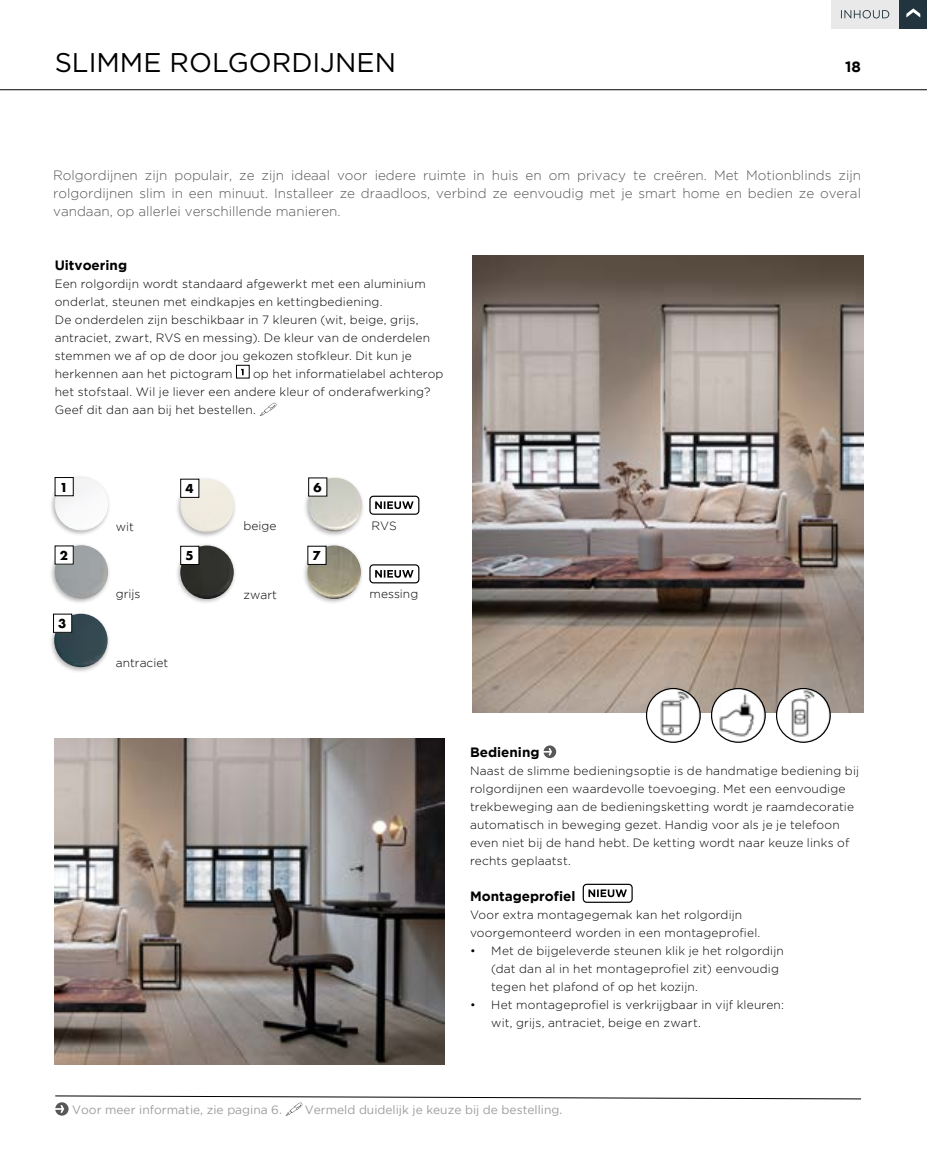
<style>
.page{position:relative;width:927px;height:1149px;background:#fff}
.page>*{position:absolute;margin:0;border:0;box-sizing:border-box;transform-origin:0 0}
.t1{font:27px "Gotham";color:#000}
.t2{font:700 15px "Gotham";color:#000}
.t3{font:300 13.5px/18px "Gotham";color:#575756;text-align:justify}
.t4{font:700 13.5px "Gotham";color:#000}
.t5{font:300 12px/18px "Gotham";letter-spacing:.015em;color:#000}
.t6{font:12px "Gotham";color:#9d9d9c}
.t7{font:300 12px "Gotham";color:#000}
.t8{font:700 12px "Futura";color:#000}
</style>
<div class="page">
<hr style="left:0;top:89px;width:927px;height:1px;background:#000">
<svg style="left:55px;top:1095px;width:807px;height:20px"></svg>
<div style="left:50px;top:475px;width:61px;height:61px;background:#000;opacity:.3"></div>
<img style="left:55px;top:477px;width:53px;height:53px;border-radius:27px">
<div style="left:175px;top:476px;width:62px;height:62px;background:#000;opacity:.3"></div>
<img style="left:180px;top:478px;width:54px;height:54px;border-radius:27px">
<div style="left:50px;top:543px;width:61px;height:61px;background:#000;opacity:.3"></div>
<img style="left:55px;top:545px;width:53px;height:53px;border-radius:27px">
<div style="left:49px;top:611px;width:62px;height:62px;background:#000;opacity:.3"></div>
<img style="left:54px;top:613px;width:54px;height:54px;border-radius:27px">
<div style="left:175px;top:543px;width:62px;height:61px;background:#000;opacity:.3"></div>
<img style="left:180px;top:545px;width:54px;height:54px;border-radius:27px">
<div style="left:302px;top:543px;width:62px;height:61px;background:#000;opacity:.3"></div>
<img style="left:307px;top:545px;width:54px;height:53px;border-radius:27px">
<div style="left:236px;top:365px;width:13px;height:13px;border:1px solid #000"></div>
<svg style="left:241px;top:369px;width:3px;height:6px"></svg>
<svg style="left:260px;top:402px;width:16px;height:14px"></svg>
<svg style="left:544px;top:745px;width:12px;height:12px"></svg>
<img style="left:472px;top:255px;width:392px;height:456px">
<div style="left:55px;top:477px;width:18px;height:18px;background:#fff"></div>
<div style="left:55px;top:477px;width:19px;height:19px;border:1px solid #000"></div>
<svg style="left:180px;top:478px;width:41px;height:53px;background:#e8e4da"></svg>
<div style="left:181px;top:479px;width:18px;height:18px;background:#fff"></div>
<div style="left:55px;top:545px;width:18px;height:19px;background:#fff"></div>
<div style="left:54px;top:614px;width:18px;height:18px;background:#fff"></div>
<div style="left:181px;top:546px;width:18px;height:18px;background:#fff"></div>
<img style="left:55px;top:738px;width:389px;height:325px">
<img style="left:646px;top:688px;width:54px;height:54px;border-radius:27px">
<div style="left:646px;top:687px;width:55px;height:55px;border:1px solid #000;border-radius:50%"></div>
<img style="left:776px;top:688px;width:54px;height:54px;border-radius:27px">
<div style="left:776px;top:687px;width:55px;height:55px;border:1px solid #000;border-radius:50%"></div>
<img style="left:711px;top:688px;width:54px;height:54px;border-radius:27px">
<div style="left:711px;top:687px;width:55px;height:55px;border:1px solid #000;border-radius:50%"></div>
<div style="left:303px;top:475px;width:62px;height:62px;background:#000;opacity:.3"></div>
<img style="left:308px;top:477px;width:54px;height:54px;border-radius:27px">
<div style="left:309px;top:478px;width:18px;height:18px;background:#fff"></div>
<div style="left:308px;top:546px;width:18px;height:18px;background:#fff"></div>
<div style="left:369px;top:495px;width:50px;height:19px;border:1px solid #000;border-radius:3px"></div>
<svg style="left:375px;top:501px;width:39px;height:8px"></svg>
<div style="left:369px;top:564px;width:50px;height:19px;border:1px solid #000;border-radius:3px"></div>
<svg style="left:375px;top:570px;width:39px;height:7px"></svg>
<div style="left:583px;top:883px;width:50px;height:19px;border:1px solid #000;border-radius:3px"></div>
<svg style="left:588px;top:889px;width:39px;height:7px"></svg>
<div style="left:898px;top:0;width:29px;height:28px;background:#22353e"></div>
<svg style="left:906px;top:8px;width:14px;height:10px"></svg>
<div style="left:832px;top:0;width:67px;height:28px;background:#e9e9e9"></div>
<svg style="left:841px;top:10px;width:48px;height:8px"></svg>
<h1 class="t1" style="left:55px;top:45px;width:343px">SLIMME ROLGORDIJNEN</h1>
<p class="t2" style="left:845px;top:58px;width:17px">18</p>
<p class="t3" style="left:53px;top:166px;width:809px">Rolgordijnen zijn populair, ze zijn ideaal voor iedere ruimte in huis en om privacy te creëren. Met Motionblinds zijn rolgordijnen slim in een minuut. Installeer ze draadloos, verbind ze eenvoudig met je smart home en bedien ze overal vandaan, op allerlei verschillende manieren.</p>
<p class="t4" style="left:55px;top:257px;width:74px">Uitvoering</p>
<p class="t5" style="left:55px;top:274px;width:377px">Een rolgordijn wordt standaard afgewerkt met een aluminium onderlat, steunen met eindkapjes en kettingbediening.<br>De onderdelen zijn beschikbaar in 7 kleuren (wit, beige, grijs, antraciet, zwart, RVS en messing). De kleur van de onderdelen stemmen we af op de door jou gekozen stofkleur. Dit kun je herkennen aan het pictogram</p>
<p class="t5" style="left:55px;top:364px;width:390px;text-indent:198px">op het informatielabel achterop het stofstaal. Wil je liever een andere kleur of onderafwerking?<br>Geef dit dan aan bij het bestellen.</p>
<p class="t8" style="left:60px;top:478px;width:10px">1</p>
<p class="t8" style="left:60px;top:546px;width:10px">2</p>
<p class="t8" style="left:58px;top:615px;width:10px">3</p>
<p class="t7" style="left:116px;top:519px;width:20px">wit</p>
<p class="t7" style="left:116px;top:587px;width:26px">grijs</p>
<p class="t8" style="left:185px;top:480px;width:10px">4</p>
<p class="t8" style="left:185px;top:547px;width:10px">5</p>
<p class="t7" style="left:116px;top:656px;width:54px">antraciet</p>
<p class="t7" style="left:244px;top:519px;width:34px">beige</p>
<p class="t7" style="left:244px;top:588px;width:35px">zwart</p>
<p class="t8" style="left:313px;top:479px;width:10px">6</p>
<p class="t8" style="left:313px;top:547px;width:10px">7</p>
<p class="t7" style="left:371px;top:519px;width:27px">RVS</p>
<p class="t7" style="left:370px;top:587px;width:50px">messing</p>
<p class="t4" style="left:470px;top:743px;width:71px">Bediening</p>
<p class="t5" style="left:470px;top:760px;width:391px">Naast de slimme bedieningsoptie is de handmatige bediening bij rolgordijnen een waardevolle toevoeging. Met een eenvoudige trekbeweging aan de bedieningsketting wordt je raamdecoratie automatisch in beweging gezet. Handig voor als je je telefoon even niet bij de hand hebt. De ketting wordt naar keuze links of rechts geplaatst.</p>
<p class="t4" style="left:470px;top:887px;width:107px">Montageprofiel</p>
<p class="t5" style="left:470px;top:904px;width:292px">Voor extra montagegemak kan het rolgordijn voorgemonteerd worden in een montageprofiel.</p>
<p class="t5" style="left:491px;top:940px;width:294px;text-indent:-21px">• Met de bijgeleverde steunen klik je het rolgordijn (dat dan al in het montageprofiel zit) eenvoudig tegen het plafond of op het kozijn.</p>
<p class="t5" style="left:491px;top:994px;width:294px;text-indent:-21px">• Het montageprofiel is verkrijgbaar in vijf kleuren: wit, grijs, antraciet, beige en zwart.</p>
<p class="t6" style="left:72px;top:1102px;width:211px">Voor meer informatie, zie pagina 6.</p>
<p class="t6" style="left:305px;top:1102px;width:259px">Vermeld duidelijk je keuze bij de bestelling.</p>
</div>
